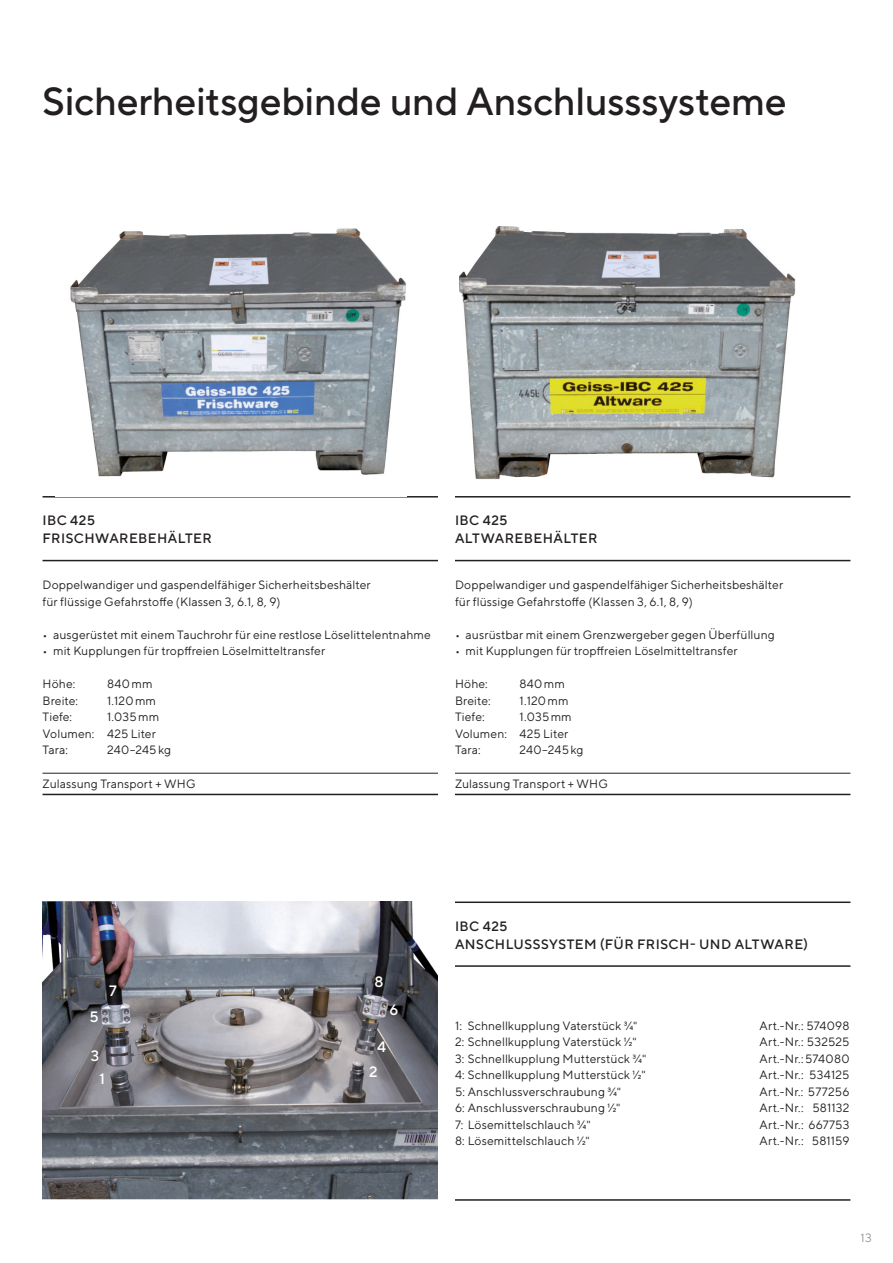
<style>
.page{position:relative;width:893px;height:1263px;background:#fff}
.page>*{position:absolute;margin:0;border:0;box-sizing:border-box;transform-origin:0 0}
.Titel_Produkt_26pt{font:500 39px "TT Norms Pro";letter-spacing:-.005em;color:#231f20}
.Grundtext_10pt{font:500 15px "TT Norms Pro";color:#fff}
.Tabelle_Untertitel_Versalien_9pt{font:500 13.5px/18px "TT Norms Pro";letter-spacing:.035em;color:#231f20}
.Tabelle_Grundtext_8pt{font:12px "TT Norms Pro";letter-spacing:.01em;color:#231f20}
.Tabellen_Grundtext_8pt{font:12px/16.5px "TT Norms Pro";letter-spacing:.01em;color:#231f20}
.t1{font:12px "TT Norms Pro";color:#939598}
</style>
<div class="page">
<img style="left:43px;top:901px;width:395px;height:298px">
<hr style="left:455px;top:901px;width:395px;height:2px;background:#231f20">
<hr style="left:455px;top:965px;width:395px;height:2px;background:#231f20">
<hr style="left:455px;top:1199px;width:395px;height:2px;background:#231f20">
<hr style="left:43px;top:496px;width:395px;height:1px;background:#231f20">
<hr style="left:43px;top:773px;width:395px;height:1px;background:#231f20">
<hr style="left:43px;top:794px;width:395px;height:1px;background:#231f20">
<hr style="left:43px;top:560px;width:395px;height:1px;background:#231f20">
<img style="left:70px;top:228px;width:336px;height:249px">
<hr style="left:455px;top:496px;width:395px;height:1px;background:#231f20">
<hr style="left:455px;top:773px;width:395px;height:1px;background:#231f20">
<hr style="left:455px;top:560px;width:395px;height:1px;background:#231f20">
<hr style="left:455px;top:794px;width:395px;height:1px;background:#231f20">
<img style="left:459px;top:227px;width:336px;height:253px">
<p class="Titel_Produkt_26pt" style="left:43px;top:73px;width:746px">Sicherheitsgebinde und Anschlusssysteme</p>
<p class="Tabelle_Untertitel_Versalien_9pt" style="left:43px;top:510px;width:171px">IBC 425<br>FRISCHWAREBEHÄLTER</p>
<p class="Tabellen_Grundtext_8pt" style="left:43px;top:576px;width:330px">Doppelwandiger und gaspendelfähiger Sicherheitsbeshälter für flüssige Gefahrstoffe (Klassen 3, 6.1, 8, 9)</p>
<p class="Tabellen_Grundtext_8pt" style="left:43px;top:625px;width:390px">• ausgerüstet mit einem Tauchrohr für eine restlose Löselittelentnahme</p>
<p class="Tabellen_Grundtext_8pt" style="left:43px;top:642px;width:284px">• mit Kupplungen für tropffreien Löselmitteltransfer</p>
<p class="Tabelle_Grundtext_8pt" style="left:43px;top:675px;width:34px">Höhe:</p>
<p class="Tabelle_Grundtext_8pt" style="left:107px;top:675px;width:47px">840mm</p>
<p class="Tabelle_Grundtext_8pt" style="left:43px;top:692px;width:37px">Breite:</p>
<p class="Tabelle_Grundtext_8pt" style="left:107px;top:692px;width:51px">1.120mm</p>
<p class="Tabelle_Grundtext_8pt" style="left:43px;top:708px;width:31px">Tiefe:</p>
<p class="Tabelle_Grundtext_8pt" style="left:107px;top:708px;width:54px">1.035mm</p>
<p class="Tabelle_Grundtext_8pt" style="left:43px;top:725px;width:115px">Volumen: 425 Liter</p>
<p class="Tabelle_Grundtext_8pt" style="left:43px;top:741px;width:27px">Tara:</p>
<p class="Tabelle_Grundtext_8pt" style="left:107px;top:741px;width:66px">240–245kg</p>
<p class="Tabelle_Grundtext_8pt" style="left:43px;top:775px;width:155px">Zulassung Transport + WHG</p>
<p class="Tabelle_Untertitel_Versalien_9pt" style="left:455px;top:510px;width:144px">IBC 425<br>ALTWAREBEHÄLTER</p>
<p class="Tabellen_Grundtext_8pt" style="left:455px;top:576px;width:330px">Doppelwandiger und gaspendelfähiger Sicherheitsbeshälter für flüssige Gefahrstoffe (Klassen 3, 6.1, 8, 9)</p>
<p class="Tabellen_Grundtext_8pt" style="left:455px;top:625px;width:321px">• ausrüstbar mit einem Grenzwergeber gegen Überfüllung</p>
<p class="Tabellen_Grundtext_8pt" style="left:455px;top:642px;width:284px">• mit Kupplungen für tropffreien Löselmitteltransfer</p>
<p class="Tabelle_Grundtext_8pt" style="left:455px;top:675px;width:34px">Höhe:</p>
<p class="Tabelle_Grundtext_8pt" style="left:519px;top:675px;width:47px">840mm</p>
<p class="Tabelle_Grundtext_8pt" style="left:455px;top:692px;width:37px">Breite:</p>
<p class="Tabelle_Grundtext_8pt" style="left:519px;top:692px;width:51px">1.120mm</p>
<p class="Tabelle_Grundtext_8pt" style="left:455px;top:708px;width:31px">Tiefe:</p>
<p class="Tabelle_Grundtext_8pt" style="left:519px;top:708px;width:54px">1.035mm</p>
<p class="Tabelle_Grundtext_8pt" style="left:455px;top:725px;width:115px">Volumen: 425 Liter</p>
<p class="Tabelle_Grundtext_8pt" style="left:455px;top:741px;width:27px">Tara:</p>
<p class="Tabelle_Grundtext_8pt" style="left:519px;top:741px;width:66px">240–245kg</p>
<p class="Tabelle_Grundtext_8pt" style="left:455px;top:775px;width:155px">Zulassung Transport + WHG</p>
<p class="Grundtext_10pt" style="left:90px;top:1006px;width:10px">5</p>
<p class="Grundtext_10pt" style="left:109px;top:979px;width:9px">7</p>
<p class="Grundtext_10pt" style="left:91px;top:1045px;width:10px">3</p>
<p class="Grundtext_10pt" style="left:99px;top:1067px;width:7px">1</p>
<p class="Grundtext_10pt" style="left:374px;top:970px;width:10px">8</p>
<p class="Grundtext_10pt" style="left:389px;top:999px;width:10px">6</p>
<p class="Grundtext_10pt" style="left:377px;top:1036px;width:10px">4</p>
<p class="Grundtext_10pt" style="left:369px;top:1061px;width:10px">2</p>
<p class="Tabelle_Untertitel_Versalien_9pt" style="left:455px;top:916px;width:354px">IBC 425<br>ANSCHLUSSSYSTEM (FÜR FRISCH- UND ALTWARE)</p>
<p class="Tabelle_Grundtext_8pt" style="left:455px;top:1017px;width:184px">1: Schnellkupplung Vaterstück 3⁄4"</p>
<p class="Tabelle_Grundtext_8pt" style="left:759px;top:1017px;width:92px">Art.-Nr.: 574098</p>
<p class="Tabelle_Grundtext_8pt" style="left:455px;top:1033px;width:183px">2: Schnellkupplung Vaterstück 1⁄2"</p>
<p class="Tabelle_Grundtext_8pt" style="left:759px;top:1033px;width:91px">Art.-Nr.: 532525</p>
<p class="Tabelle_Grundtext_8pt" style="left:455px;top:1050px;width:193px">3: Schnellkupplung Mutterstück 3⁄4"</p>
<p class="Tabelle_Grundtext_8pt" style="left:759px;top:1050px;width:92px">Art.-Nr.:574080</p>
<p class="Tabelle_Grundtext_8pt" style="left:455px;top:1066px;width:192px">4: Schnellkupplung Mutterstück 1⁄2"</p>
<p class="Tabelle_Grundtext_8pt" style="left:759px;top:1066px;width:92px">Art.-Nr.: 534125</p>
<p class="Tabelle_Grundtext_8pt" style="left:455px;top:1083px;width:168px">5: Anschlussverschraubung 3⁄4"</p>
<p class="Tabelle_Grundtext_8pt" style="left:759px;top:1083px;width:92px">Art.-Nr.: 577256</p>
<p class="Tabelle_Grundtext_8pt" style="left:455px;top:1099px;width:167px">6: Anschlussverschraubung 1⁄2"</p>
<p class="Tabelle_Grundtext_8pt" style="left:759px;top:1099px;width:91px">Art.-Nr.: 581132</p>
<p class="Tabelle_Grundtext_8pt" style="left:455px;top:1116px;width:137px">7: Lösemittelschlauch 3⁄4"</p>
<p class="Tabelle_Grundtext_8pt" style="left:759px;top:1116px;width:91px">Art.-Nr.: 667753</p>
<p class="Tabelle_Grundtext_8pt" style="left:455px;top:1132px;width:136px">8: Lösemittelschlauch 1⁄2"</p>
<p class="Tabelle_Grundtext_8pt" style="left:759px;top:1132px;width:92px">Art.-Nr.: 581159</p>
<p class="t1" style="left:860px;top:1229px;width:13px">13</p>
</div>
